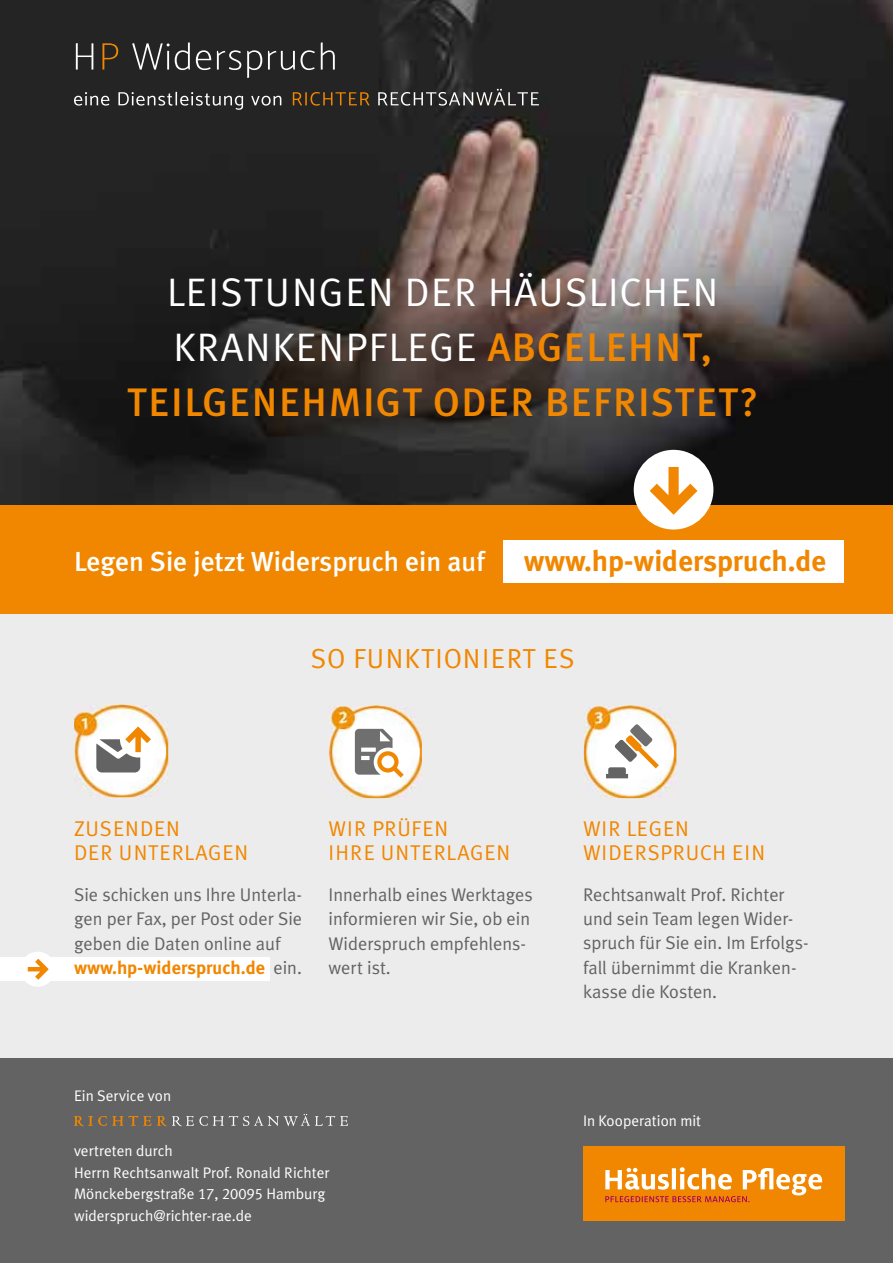
<style>
.page{position:relative;width:893px;height:1263px;background:#fff}
.page>*{position:absolute;margin:0;border:0;box-sizing:border-box;transform-origin:0 0}
.t1{font:39.75px/55.1px "Meta Plus Normal";letter-spacing:.035em;color:#fff}
.t2{font:500 39.75px "Meta Plus";letter-spacing:.035em;color:#f18700}
.t3{font:700 29.1px "Meta Plus";color:#f18700}
.t4{font:500 27.6px "Meta Plus";color:#fff}
.t5{font:27.6px "Meta Plus Normal";letter-spacing:.04em;color:#f18700}
.t6{font:21.45px/24.5px "Meta Plus Normal";letter-spacing:.045em;color:#f18700}
.t7{font:18.3px/24.5px "Meta Plus Normal";color:#636363}
.t8{font:700 18.3px "Meta Plus";color:#f18700}
.t9{font:15.3px/21.5px "Meta Plus Normal";color:#fff}
.s1{font-family:"Meta Plus";font-weight:500;color:#f18700}
.s2{font-family:"Meta Plus Normal";font-weight:400;color:#636363}
.s3{font-family:"Meta Plus Normal Caps"}
</style>
<div class="page">
<img style="left:0;top:0;width:893px;height:505px">
<div style="left:0;top:943px;width:893px;height:320px;background:#636363"></div>
<div style="left:583px;top:1146px;width:261px;height:75px;background:#f18700"></div>
<svg style="left:605px;top:1167px;width:217px;height:35px"></svg>
<div style="left:0;top:521px;width:893px;height:537px;background:#edeced"></div>
<img style="left:74px;top:705px;width:94px;height:92px">
<img style="left:79px;top:707px;width:87px;height:87px;border-radius:44px">
<img style="left:329px;top:706px;width:93px;height:92px">
<img style="left:332px;top:708px;width:87px;height:87px;border-radius:44px">
<img style="left:584px;top:706px;width:92px;height:92px">
<img style="left:587px;top:708px;width:87px;height:88px;border-radius:44px">
<svg style="left:74px;top:1114px;width:274px;height:12px"></svg>
<svg style="left:86px;top:721px;width:73px;height:61px;background:#dbd1c4"></svg>
<svg style="left:342px;top:717px;width:75px;height:69px;background:#ded4c6"></svg>
<svg style="left:595px;top:717px;width:74px;height:69px;background:#e7ded0"></svg>
<div style="left:0;top:957px;width:270px;height:24px;background:#fff"></div>
<div style="left:20px;top:952px;width:35px;height:35px;background:#fff;border-radius:50%"></div>
<svg style="left:28px;top:959px;width:21px;height:21px"></svg>
<div style="left:0;top:505px;width:893px;height:108px;background:#f18700"></div>
<div style="left:503px;top:540px;width:341px;height:43px;background:#fff"></div>
<div style="left:634px;top:450px;width:79px;height:79px;background:#fff;border-radius:50%"></div>
<svg style="left:650px;top:467px;width:47px;height:48px"></svg>
<svg style="left:378px;top:89px;width:161px;height:17px;background:#525252"></svg>
<svg style="left:51px;top:42px;width:319px;height:68px;background:#393735"></svg>
<h1 class="t1" style="left:167px;top:264px;width:553px">LEISTUNGEN DER HÄUSLICHEN<br>KRANKENPFLEGE <span class="s1">ABGELEHNT,</span></h1>
<h1 class="t2" style="left:127px;top:379px;width:632px">TEILGENEHMIGT ODER BEFRISTET?</h1>
<h3 class="t4" style="left:74px;top:545px;width:412px">Legen Sie jetzt Widerspruch ein auf</h3>
<h2 class="t3" style="left:524px;top:544px;width:304px">www.hp-widerspruch.de</h2>
<h3 class="t5" style="left:311px;top:642px;width:265px">SO FUNKTIONIERT ES</h3>
<p class="t6" style="left:74px;top:815px;width:176px">ZUSENDEN<br>DER UNTERLAGEN</p>
<p class="t7" style="left:74px;top:882px;width:230px;text-align:justify">Sie schicken uns Ihre Unterla&shy;gen per Fax, per Post oder Sie geben die Daten online auf</p>
<p class="t8" style="left:74px;top:957px;width:229px">www.hp-widerspruch.de <span class="s2">ein.</span></p>
<p class="t6" style="left:328px;top:815px;width:183px">WIR PRÜFEN<br>IHRE UNTERLAGEN</p>
<p class="t6" style="left:583px;top:815px;width:184px">WIR LEGEN<br>WIDERSPRUCH EIN</p>
<p class="t7" style="left:328px;top:882px;width:206px">Innerhalb eines Werktages informieren wir Sie, ob ein<br>Widerspruch empfehlens&shy;wert ist.</p>
<p class="t7" style="left:583px;top:882px;width:227px">Rechtsanwalt Prof. Richter und sein Team legen Wider&shy;spruch für Sie ein. Im Erfolgs&shy;fall übernimmt die Kranken&shy;kasse die Kosten.</p>
<p class="t9" style="left:74px;top:1084px;width:99px">Ein Service von</p>
<p class="t9" style="left:583px;top:1110px;width:120px">In Kooperation mit</p>
<p class="t9" style="left:74px;top:1140px;width:257px">vertreten durch<br>Herrn Rechtsanwalt Prof. Ronald Richter<br>Mönckebergstraße <span class="s3">17</span>, <span class="s3">20095</span> Hamburg widerspruch@richter-rae.de</p>
</div>
